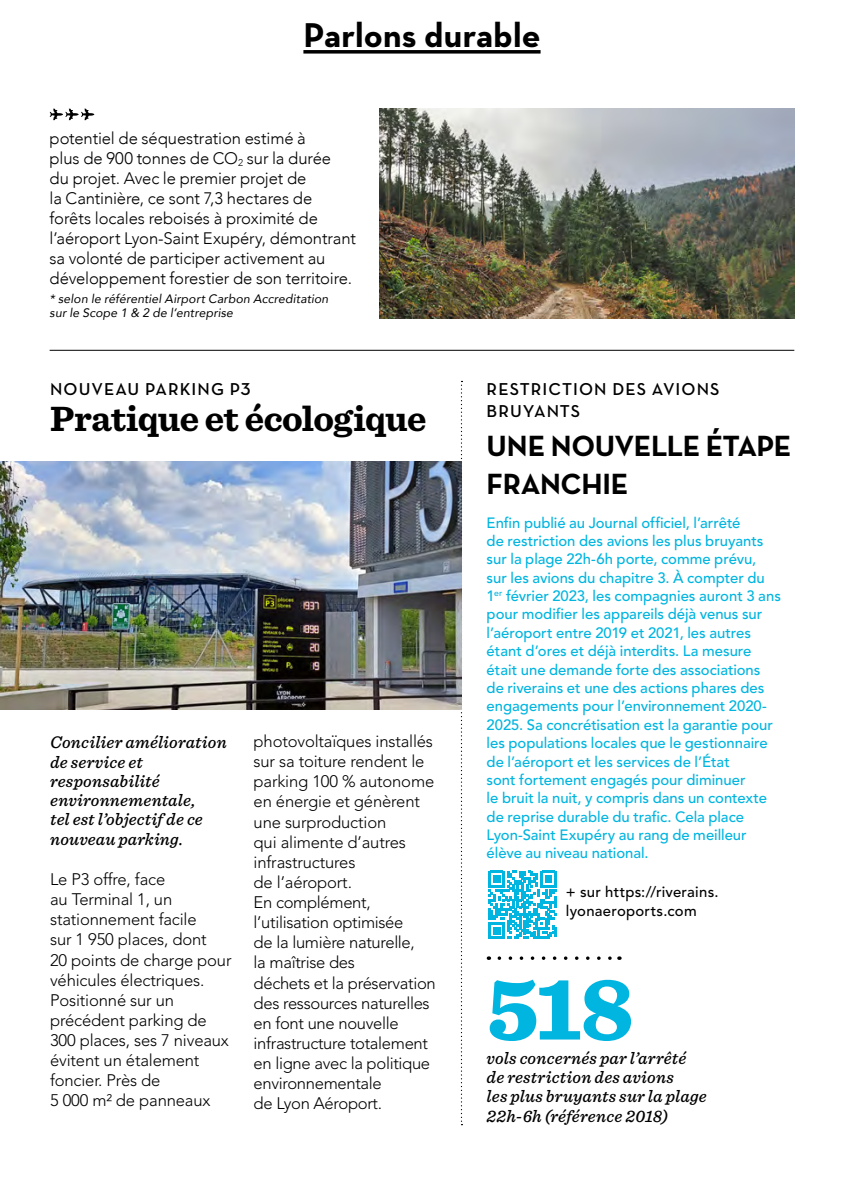
<style>
.page{position:relative;width:844px;height:1191px;background:#fff}
.page>*{position:absolute;margin:0;border:0;box-sizing:border-box;transform-origin:0 0}
.t1{font:900 91.88px "Sentinel";color:#00b5e0}
.t2{font:700 36.75px "Sentinel";letter-spacing:-.02em;color:#000}
.t3{font:700 35px "Neutraface Text";letter-spacing:.005em;color:#000}
.t4{font:700 29.75px/38.5px "Neutraface Text";letter-spacing:-.015em;color:#000}
.t5{font:italic 500 17.5px/19.2px "Sentinel";letter-spacing:.01em;color:#000}
.surtitre{font:600 17.5px/22.8px "Neutraface Text";letter-spacing:.06em;color:#000}
.t6{font:300 16.62px/20.1px "Avenir LT Std";letter-spacing:-.01em;color:#000}
.texte{font:300 16.62px/20.1px "Avenir";letter-spacing:-.01em;color:#000}
.t7{font:500 14.88px/18.4px "Avenir LT Std";color:#00b5e0}
.t8{font:500 14.88px/19.2px "Avenir LT Std";letter-spacing:.02em;color:#000}
.astérisque{font:italic 12.25px/14px "Avenir";letter-spacing:.01em;color:#000}
</style>
<div class="page">
<svg style="left:303px;top:50px;width:237px;height:4px"></svg>
<hr style="left:50px;top:350px;width:744px;height:1px;background:#000">
<svg style="left:460px;top:381px;width:2px;height:744px"></svg>
<svg style="left:50px;top:109px;width:44px;height:11px"></svg>
<img style="left:0;top:461px;width:461px;height:248px">
<svg style="left:488px;top:870px;width:68px;height:69px"></svg>
<img style="left:379px;top:108px;width:415px;height:210px">
<svg style="left:499px;top:956px;width:120px;height:4px"></svg>
<p class="t3" style="left:303px;top:13px;width:238px">Parlons durable</p>
<p class="texte" style="left:50px;top:128px;width:308px">potentiel de séquestration estimé à<br>plus de 900 tonnes de CO<sub>2</sub> sur la durée<br>du projet. Avec le premier projet de<br>la Cantinière, ce sont 7,3 hectares de forêts locales reboisés à proximité de l’aéroport Lyon-Saint Exupéry, démontrant sa volonté de participer activement au développement forestier de son territoire.</p>
<p class="astérisque" style="left:50px;top:292px;width:280px">* selon le référentiel Airport Carbon Accreditation sur le Scope 1 &amp; 2 de l’entreprise</p>
<p class="surtitre" style="left:50px;top:377px;width:202px">NOUVEAU PARKING P3</p>
<p class="t2" style="left:50px;top:390px;width:378px">Pratique et écologique</p>
<p class="t5" style="left:50px;top:732px;width:178px">Concilier amélioration de service et responsabilité environnementale,<br>tel est l’objectif de ce nouveau parking.</p>
<p class="t6" style="left:50px;top:869px;width:183px">Le P3 offre, face<br>au Terminal 1, un stationnement facile<br>sur 1 950 places, dont<br>20 points de charge pour véhicules électriques.<br>Positionné sur un précédent parking de<br>300 places, ses 7 niveaux évitent un étalement foncier. Près de<br>5 000 m² de panneaux</p>
<p class="t6" style="left:253px;top:731px;width:184px">photovoltaïques installés sur sa toiture rendent le parking 100 % autonome en énergie et génèrent une surproduction<br>qui alimente d’autres infrastructures<br>de l’aéroport.<br>En complément, l’utilisation optimisée<br>de la lumière naturelle,<br>la maîtrise des<br>déchets et la préservation des ressources naturelles en font une nouvelle infrastructure totalement en ligne avec la politique environnementale<br>de Lyon Aéroport.</p>
<p class="surtitre" style="left:486px;top:377px;width:234px">RESTRICTION DES AVIONS<br>BRUYANTS</p>
<p class="t4" style="left:486px;top:426px;width:306px">UNE NOUVELLE ÉTAPE<br>FRANCHIE</p>
<p class="t7" style="left:486px;top:513px;width:296px">Enfin publié au Journal officiel, l’arrêté<br>de restriction des avions les plus bruyants sur la plage 22h-6h porte, comme prévu,<br>sur les avions du chapitre 3. À compter du 1<sup>er</sup> février 2023, les compagnies auront 3 ans pour modifier les appareils déjà venus sur l’aéroport entre 2019 et 2021, les autres étant d’ores et déjà interdits. La mesure était une demande forte des associations de riverains et une des actions phares des engagements pour l’environnement 2020- 2025. Sa concrétisation est la garantie pour les populations locales que le gestionnaire de l’aéroport et les services de l’État<br>sont fortement engagés pour diminuer<br>le bruit la nuit, y compris dans un contexte de reprise durable du trafic. Cela place Lyon-Saint Exupéry au rang de meilleur élève au niveau national.</p>
<p class="t8" style="left:566px;top:882px;width:154px">+ sur https://riverains. lyonaeroports.com</p>
<p class="t1" style="left:486px;top:935px;width:149px">518</p>
<p class="t5" style="left:486px;top:1047px;width:222px">vols concernés par l’arrêté de restriction des avions<br>les plus bruyants sur la plage<br>22h-6h (référence 2018)</p>
</div>
